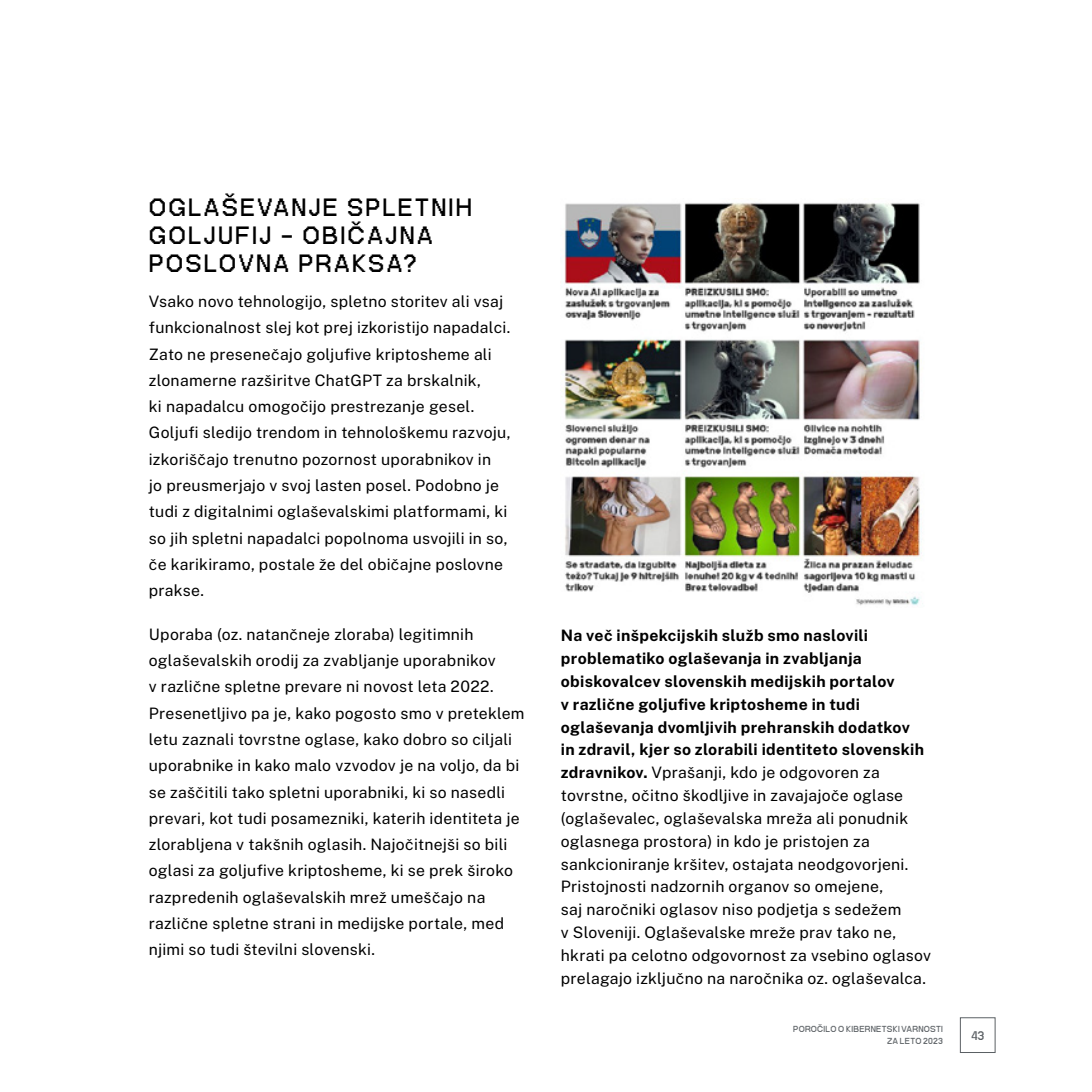
<style>
.page{position:relative;width:1092px;height:1092px;background:#fff}
.page>*{position:absolute;margin:0;border:0;box-sizing:border-box;transform-origin:0 0}
.t1{font:700 35px/28px "PP Neue Bit";letter-spacing:.06em;color:#000}
.t2{font:700 17.5px "PP Neue Bit";color:#5b6064}
.t3{font:15.75px/26.2px "Public Sans";letter-spacing:.015em;color:#000}
.t4{font:700 12.25px/12.2px "PP Neue Bit";letter-spacing:.015em;color:#5b6064;text-align:right}
.s1{font-weight:700}
</style>
<div class="page">
<div style="left:960px;top:1017px;width:35px;height:35px;border:1px solid #5b6064"></div>
<img style="left:561px;top:202px;width:361px;height:404px">
<h1 class="t1" style="left:149px;top:193px;width:325px">OGLAŠEVANJE SPLETNIH<br>GOLJUFIJ - OBIČAJNA<br>POSLOVNA PRAKSA?</h1>
<p class="t3" style="left:149px;top:288px;width:363px">Vsako novo tehnologijo, spletno storitev ali vsaj funkcionalnost slej kot prej izkoristijo napadalci.<br>Zato ne presenečajo goljufive kriptosheme ali zlonamerne razširitve ChatGPT za brskalnik,<br>ki napadalcu omogočijo prestrezanje gesel.<br>Goljufi sledijo trendom in tehnološkemu razvoju, izkoriščajo trenutno pozornost uporabnikov in<br>jo preusmerjajo v svoj lasten posel. Podobno je tudi z digitalnimi oglaševalskimi platformami, ki so jih spletni napadalci popolnoma usvojili in so, če karikiramo, postale že del običajne poslovne prakse.</p>
<p class="t3" style="left:149px;top:620px;width:377px">Uporaba (oz. natančneje zloraba) legitimnih oglaševalskih orodij za zvabljanje uporabnikov<br>v različne spletne prevare ni novost leta 2022.<br>Presenetljivo pa je, kako pogosto smo v preteklem letu zaznali tovrstne oglase, kako dobro so ciljali uporabnike in kako malo vzvodov je na voljo, da bi se zaščitili tako spletni uporabniki, ki so nasedli prevari, kot tudi posamezniki, katerih identiteta je zlorabljena v takšnih oglasih. Najočitnejši so bili oglasi za goljufive kriptosheme, ki se prek široko razpredenih oglaševalskih mrež umeščajo na različne spletne strani in medijske portale, med njimi so tudi številni slovenski.</p>
<p class="t3" style="left:561px;top:623px;width:372px;line-height:22.8px"><span class="s1">Na več inšpekcijskih služb smo naslovili problematiko oglaševanja in zvabljanja obiskovalcev slovenskih medijskih portalov<br>v različne goljufive kriptosheme in tudi oglaševanja dvomljivih prehranskih dodatkov<br>in zdravil, kjer so zlorabili identiteto slovenskih zdravnikov.</span> Vprašanji, kdo je odgovoren za tovrstne, očitno škodljive in zavajajoče oglase (oglaševalec, oglaševalska mreža ali ponudnik oglasnega prostora) in kdo je pristojen za sankcioniranje kršitev, ostajata neodgovorjeni.<br>Pristojnosti nadzornih organov so omejene,<br>saj naročniki oglasov niso podjetja s sedežem<br>v Sloveniji. Oglaševalske mreže prav tako ne, hkrati pa celotno odgovornost za vsebino oglasov prelagajo izključno na naročnika oz. oglaševalca.</p>
<p class="t4" style="left:793px;top:1022px;width:151px">POROČILO O KIBERNETSKI VARNOSTI<br>ZA LETO 2023</p>
<p class="t2" style="left:970px;top:1027px;width:15px">43</p>
</div>
